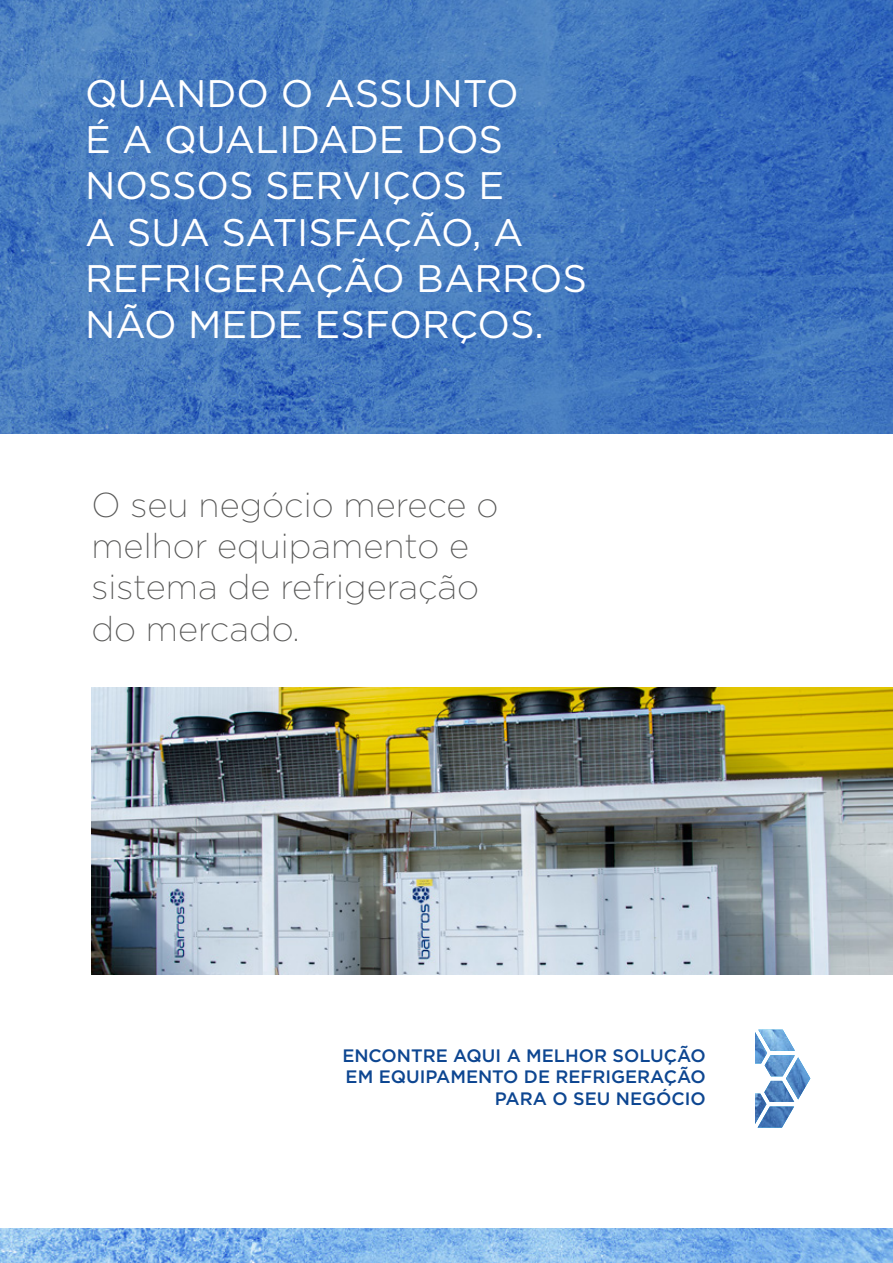
<style>
.page{position:relative;width:893px;height:1263px;background:#fff}
.page>*{position:absolute;margin:0;border:0;box-sizing:border-box;transform-origin:0 0}
.t1{font:38.4px/46px "Gotham";color:#fff}
.t2{font:200 34.5px/41.4px "Gotham";color:#575756}
.t3{font:500 18px/21.6px "Gotham";color:#0d4691;text-align:right}
</style>
<div class="page">
<img style="left:755px;top:1029px;width:55px;height:98px">
<img style="left:0;top:0;width:893px;height:434px">
<img style="left:0;top:1229px;width:893px;height:34px">
<img style="left:91px;top:688px;width:802px;height:287px">
<p class="t1" style="left:85px;top:70px;width:503px">QUANDO O ASSUNTO<br>É A QUALIDADE DOS<br>NOSSOS SERVIÇOS E<br>A SUA SATISFAÇÃO, A<br>REFRIGERAÇÃO BARROS<br>NÃO MEDE ESFORÇOS.</p>
<p class="t2" style="left:91px;top:483px;width:409px">O seu negócio merece o melhor equipamento e sistema de refrigeração do mercado.</p>
<p class="t3" style="left:342px;top:1044px;width:365px">ENCONTRE AQUI A MELHOR SOLUÇÃO<br>EM EQUIPAMENTO DE REFRIGERAÇÃO<br>PARA O SEU NEGÓCIO</p>
</div>
